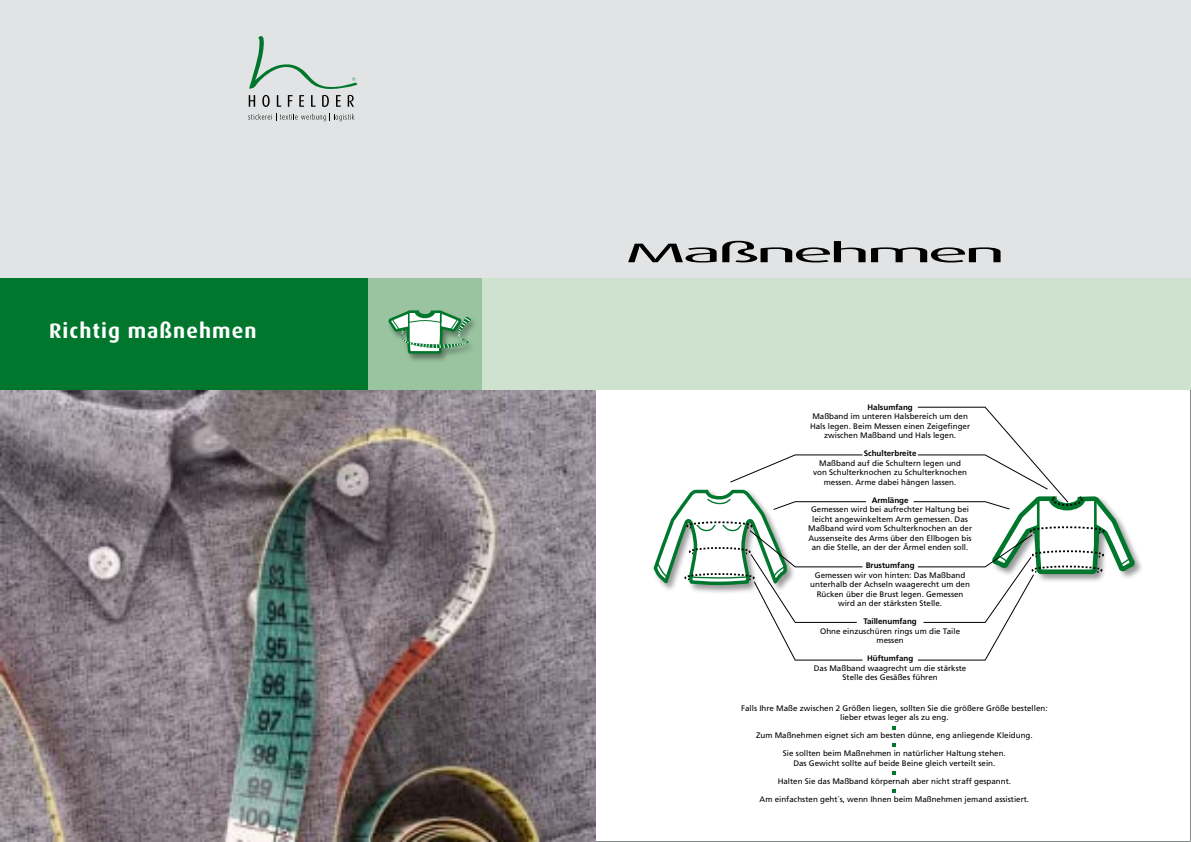
<style>
.page{position:relative;width:1191px;height:842px;background:#fff}
.page>*{position:absolute;margin:0;border:0;box-sizing:border-box;transform-origin:0 0}
.t1{font:27px "Dax";letter-spacing:-.075em;color:#000;scale:3 1}
.t2{font:700 21px "Dax";letter-spacing:.05em;color:#fff}
.t3{font:8px/9.5px "Frutiger";color:#000;text-align:center}
.t4{font:700 8px "Frutiger";color:#000}
</style>
<div class="page">
<svg style="left:595px;top:389px;width:596px;height:453px"></svg>
<div style="left:0;top:0;width:1191px;height:278px;background:#e2e3e4"></div>
<img style="left:0;top:389px;width:595px;height:452px">
<div style="left:0;top:278px;width:369px;height:111px;background:#00772d"></div>
<div style="left:482px;top:278px;width:709px;height:111px;background:#cee2cf"></div>
<div style="left:369px;top:278px;width:113px;height:111px;background:#9ac4a0"></div>
<svg style="left:248px;top:114px;width:106px;height:7px"></svg>
<svg style="left:249px;top:36px;width:109px;height:71px"></svg>
<div style="left:991px;top:495px;width:157px;height:93px;background:#fff"></div>
<svg style="left:652px;top:454px;width:214px;height:207px"></svg>
<svg style="left:913px;top:407px;width:225px;height:254px"></svg>
<svg style="left:892px;top:726px;width:4px;height:3px"></svg>
<svg style="left:892px;top:744px;width:4px;height:3px"></svg>
<svg style="left:892px;top:772px;width:4px;height:3px"></svg>
<svg style="left:892px;top:789px;width:4px;height:3px"></svg>
<div style="left:386px;top:309px;width:98px;height:59px;background:#000;opacity:.4"></div>
<svg style="left:386px;top:309px;width:95px;height:46px"></svg>
<h2 class="t2" style="left:49px;top:319px;width:209px">Richtig maßnehmen</h2>
<h1 class="t1" style="left:624px;top:238px;width:129px">Maßnehmen</h1>
<p class="t4" style="left:867px;top:402px;width:47px">Halsumfang</p>
<p class="t3" style="left:810px;top:412px;width:162px">Maßband im unteren Halsbereich um den<br>Hals legen. Beim Messen einen Zeigefinger zwischen Maßband und Hals legen.</p>
<p class="t4" style="left:863px;top:449px;width:54px">Schulterbreite</p>
<p class="t3" style="left:813px;top:458px;width:155px">Maßband auf die Schultern legen und von Schulterknochen zu Schulterknochen messen. Arme dabei hängen lassen.</p>
<p class="t4" style="left:871px;top:495px;width:38px">Armlänge</p>
<p class="t3" style="left:808px;top:505px;width:165px">Gemessen wird bei aufrechter Haltung bei leicht angewinkeltem Arm gemessen. Das Maßband wird vom Schulterknochen an der Aussenseite des Arms über den Ellbogen bis an die Stelle, an der der Ärmel enden soll.</p>
<p class="t4" style="left:865px;top:561px;width:50px">Brustumfang</p>
<p class="t3" style="left:810px;top:570px;width:161px">Gemessen wir von hinten: Das Maßband unterhalb der Achseln waagerecht um den Rücken über die Brust legen. Gemessen wird an der stärksten Stelle.</p>
<p class="t4" style="left:863px;top:617px;width:55px">Taillenumfang</p>
<p class="t3" style="left:820px;top:626px;width:141px">Ohne einzuschüren rings um die Taile messen</p>
<p class="t4" style="left:867px;top:654px;width:48px">Hüftumfang</p>
<p class="t3" style="left:814px;top:663px;width:154px">Das Maßband waagrecht um die stärkste<br>Stelle des Gesäßes führen</p>
<p class="t3" style="left:741px;top:703px;width:308px">Falls Ihre Maße zwischen 2 Größen liegen, sollten Sie die größere Größe bestellen: lieber etwas leger als zu eng.</p>
<p class="t3" style="left:756px;top:730px;width:278px">Zum Maßnehmen eignet sich am besten dünne, eng anliegende Kleidung.</p>
<p class="t3" style="left:783px;top:748px;width:224px">Sie sollten beim Maßnehmen in natürlicher Haltung stehen.<br>Das Gewicht sollte auf beide Beine gleich verteilt sein.</p>
<p class="t3" style="left:777px;top:776px;width:235px">Halten Sie das Maßband körpernah aber nicht straff gespannt.</p>
<p class="t3" style="left:759px;top:794px;width:271px">Am einfachsten geht´s, wenn Ihnen beim Maßnehmen jemand assistiert.</p>
</div>
